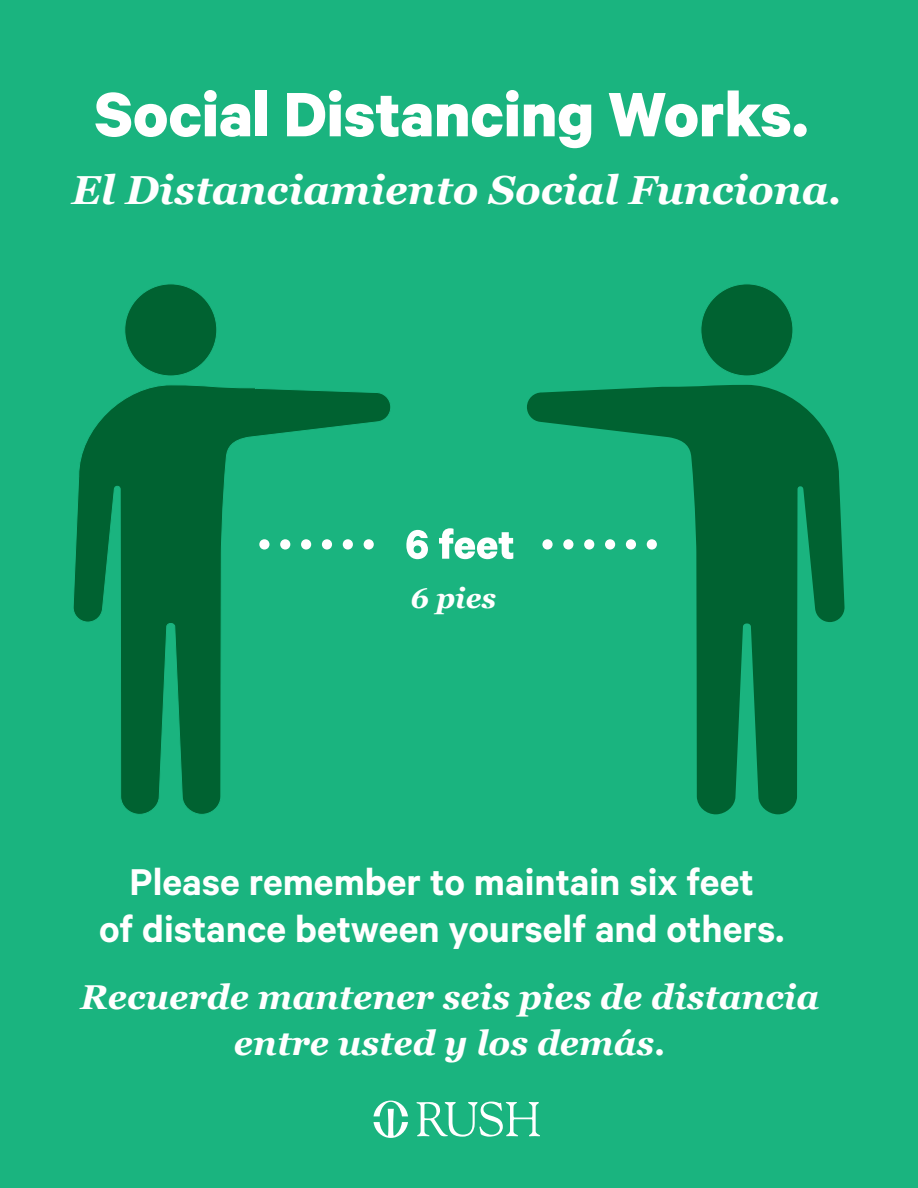
<style>
.page{position:relative;width:918px;height:1188px;background:#1ab47f}
.page>*{position:absolute;margin:0;border:0;box-sizing:border-box;transform-origin:0 0}
.t1{font:700 70.5px "Calibre";color:#fff}
.t2{font:600 42px/46.5px "Calibre";color:#fff;text-align:center}
.t3{font:italic 700 40.5px "Georgia";color:#fff}
.t4{font:italic 700 34.5px/46.5px "Georgia";color:#fff;text-align:center}
.t5{font:italic 700 28.5px "Georgia";color:#fff}
</style>
<div class="page">
<svg style="left:73px;top:385px;width:318px;height:429px"></svg>
<div style="left:125px;top:284px;width:92px;height:92px;background:#006231;border-radius:50%"></div>
<svg style="left:527px;top:385px;width:318px;height:430px"></svg>
<div style="left:701px;top:284px;width:92px;height:92px;background:#006231;border-radius:50%"></div>
<svg style="left:406px;top:530px;width:22px;height:29px"></svg>
<svg style="left:439px;top:528px;width:74px;height:31px"></svg>
<svg style="left:416px;top:1101px;width:124px;height:36px"></svg>
<svg style="left:374px;top:1101px;width:34px;height:37px"></svg>
<h1 class="t1" style="left:94px;top:71px;width:715px">Social Distancing Works.</h1>
<p class="t3" style="left:72px;top:160px;width:772px">El Distanciamiento Social Funciona.</p>
<p class="t5" style="left:411px;top:577px;width:87px">6 pies</p>
<p class="t2" style="left:99px;top:858px;width:687px">Please remember to maintain six feet<br>of distance between yourself and others.</p>
<p class="t4" style="left:80px;top:972px;width:740px">Recuerde mantener seis pies de distancia entre usted y los demás.</p>
</div>
